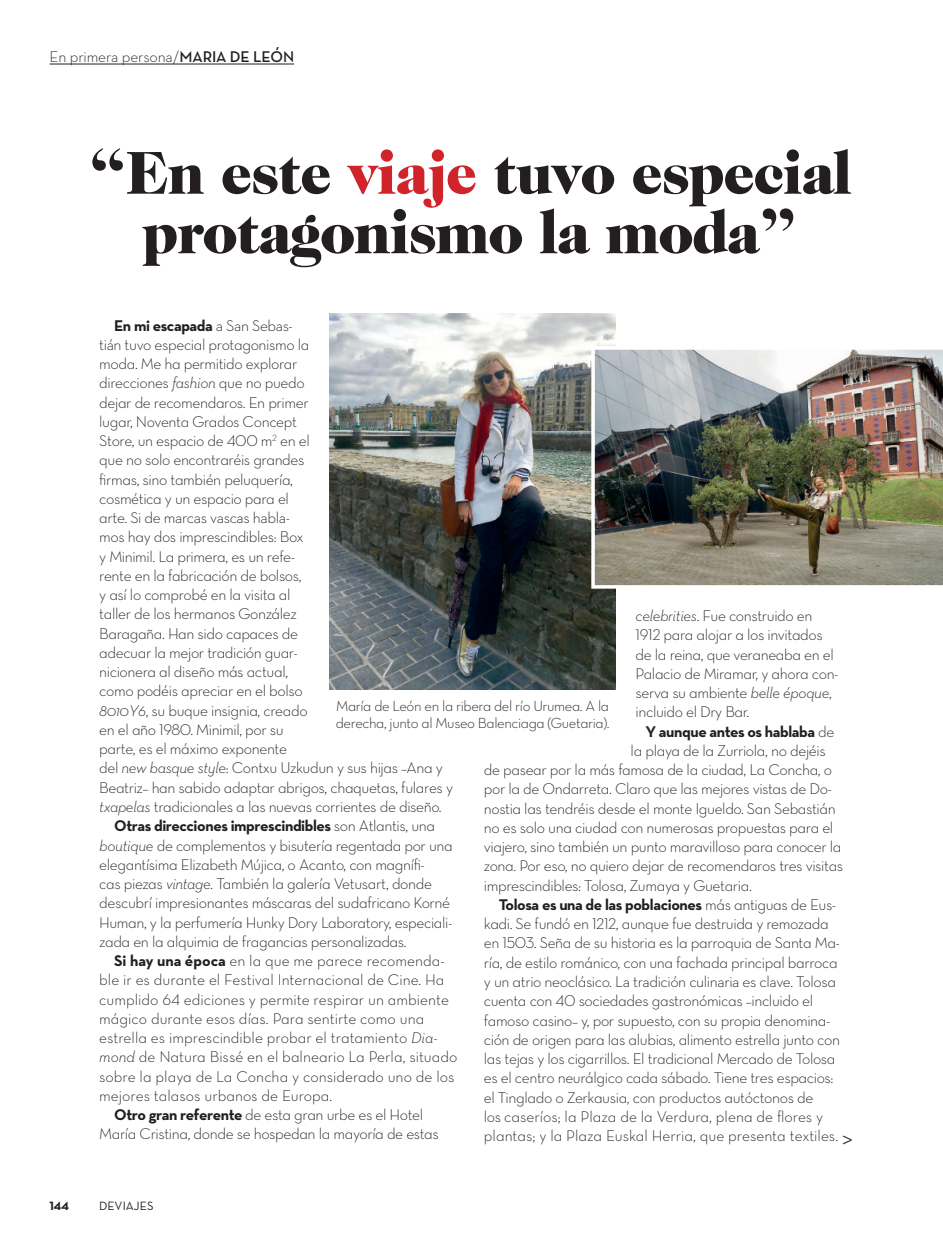
<style>
.page{position:relative;width:943px;height:1241px;background:#fff}
.page>*{position:absolute;margin:0;border:0;box-sizing:border-box;transform-origin:0 0}
.t1{font:900 61.25px/59.5px "Caslon 224 Std";letter-spacing:-.025em;color:#231f20;text-align:center}
.t2{font:21px "Minion Pro";color:#231f20}
.t3{font:15.75px/19.2px "Neutra Text Light Alt";letter-spacing:-.025em;color:#231f20}
.t4{font:15.75px "Neutra Text Light Alt";color:#231f20}
.t5{font:700 15.75px "Neutra Text";letter-spacing:-.025em;color:#231f20}
.t6{font:300 15.75px "Neutra Text";letter-spacing:-.025em;color:#231f20}
.t7{font:14.88px/16.6px "Neutra Text Light Alt";letter-spacing:-.025em;color:#231f20}
.t8{font:12.25px "Neutra Text";color:#231f20}
.t9{font:12.25px "Neutra Text Bold Fractions";color:#231f20}
.s1{font-weight:600}
.s2{color:#d1232a}
.s3{font-weight:300}
.s4{font-family:"Neutra Text";font-weight:300}
.s5{font-family:"Neutra Text";font-weight:300;font-style:italic}
.s6{font-family:"Neutra Text Light Alt";font-weight:400}
.s7{font-family:"Neutra Text";font-weight:700}
</style>
<div class="page">
<hr style="left:50px;top:64px;width:244px;height:1px;background:#231f20">
<img style="left:330px;top:313px;width:285px;height:376px">
<img style="left:591px;top:346px;width:352px;height:242px">
<p class="t6" style="left:50px;top:47px;width:246px">En primera persona/<span class="s1">MARIA DE LEÓN</span></p>
<h1 class="t1" style="left:88px;top:142px;width:765px">“En este <span class="s2">viaje</span> tuvo especial protagonismo la moda”</h1>
<p class="t5" style="left:114px;top:315px;width:180px">En mi escapada <span class="s3">a San Sebas-</span></p>
<p class="t3" style="left:99px;top:334px;width:212px"><span class="s4">tián</span> tuvo especial protagonismo la moda. Me ha permitido explorar direcciones <span class="s5">fashion</span> que no puedo dejar de recomendaros. En primer lugar, Noventa Grados Concept<br>Store, un espacio de 400 m<sup>2</sup> en el que no solo encontraréis grandes firmas, sino también peluquería, cosmética y un espacio para el</p>
<p class="t6" style="left:99px;top:508px;width:192px"><span class="s6">arte.</span> Si de marcas vascas habla-</p>
<p class="t3" style="left:99px;top:527px;width:355px"><span class="s4">mos</span> hay dos imprescindibles: Box<br>y Minimil. La primera, es un refe-<br>rente en la fabricación de bolsos,<br>y así lo comprobé en la visita al<br>taller de los hermanos González<br>Baragaña. Han sido capaces de<br>adecuar la mejor tradición guar-<br>nicionera al diseño más actual,<br>como podéis apreciar en el bolso<br><span class="s5">8010Y6</span>, su buque insignia, creado<br>en el año 1980. Minimil, por su<br>parte, es el máximo exponente<br>del <span class="s5">new basque style</span>: Contxu Uzkudun y sus hijas –Ana y Beatriz– han sabido adaptar abrigos, chaquetas, fulares y <span class="s5">txapelas</span> tradicionales a las nuevas corrientes de diseño.</p>
<p class="t5" style="left:114px;top:816px;width:322px">Otras direcciones imprescindibles <span class="s6">son Atlantis, una</span></p>
<p class="t3" style="left:99px;top:835px;width:355px"><span class="s5">boutique</span> de complementos y bisutería regentada por una elegantísima Elizabeth Mújica, o Acanto, con magnífi-<br>cas piezas <span class="s5">vintage.</span> También la galería Vetusart, donde descubrí impresionantes máscaras del sudafricano Korné Human, y la perfumería Hunky Dory Laboratory, especiali&shy;zada en la alquimia de fragancias personalizadas.</p>
<p class="t4" style="left:114px;top:950px;width:332px"><span class="s7">Si hay una época</span> en la que me parece recomenda-</p>
<p class="t4" style="left:99px;top:970px;width:347px">ble ir es durante el Festival Internacional de Cine. Ha</p>
<p class="t4" style="left:99px;top:989px;width:351px">cumplido 64 ediciones y permite respirar un ambiente</p>
<p class="t4" style="left:99px;top:1008px;width:326px">mágico durante esos días. Para sentirte como una</p>
<p class="t4" style="left:99px;top:1027px;width:340px">estrella es imprescindible probar el tratamiento <span class="s5">Dia-</span></p>
<p class="t4" style="left:99px;top:1047px;width:360px"><span class="s5">mond</span> de Natura Bissé en el balneario La Perla, situado</p>
<p class="t4" style="left:99px;top:1066px;width:356px">sobre la playa de La Concha y considerado uno de los</p>
<p class="t4" style="left:99px;top:1085px;width:234px">mejores talasos urbanos de Europa.</p>
<p class="t3" style="left:114px;top:1104px;width:311px"><span class="s7">Otro gran referente</span> de esta gran urbe es el Hotel</p>
<p class="t3" style="left:99px;top:1123px;width:341px">María Cristina, donde se hospedan la mayoría de estas</p>
<p class="t3" style="left:635px;top:605px;width:205px"><span class="s5">celebrities</span>. Fue construido en<br>1912 para alojar a los invitados de la reina, que veraneaba en el<br>Palacio de Miramar, y ahora con&shy;serva su ambiente <span class="s5">belle époque</span>, incluido el Dry Bar.</p>
<p class="t5" style="left:645px;top:721px;width:190px">Y aunque antes os hablaba <span class="s6">de</span></p>
<p class="t3" style="left:484px;top:740px;width:361px;text-indent:147px">la playa de la Zurriola, no dejéis de pasear por la más famosa de la ciudad, La Concha, o por la de Ondarreta. Claro que las mejores vistas de Do&shy;nostia las tendréis desde el monte Igueldo. San Sebastián no es solo una ciudad con numerosas propuestas para el viajero, sino también un punto maravilloso para conocer la zona. Por eso, no quiero dejar de recomendaros tres visitas imprescindibles: Tolosa, Zumaya y Guetaria.</p>
<p class="t5" style="left:499px;top:894px;width:339px">Tolosa es una de las poblaciones <span class="s6">más antiguas de Eus-</span></p>
<p class="t3" style="left:484px;top:913px;width:357px">kadi. Se fundó en 1212, aunque fue destruida y remozada en 1503. Seña de su historia es la parroquia de Santa Ma&shy;ría, de estilo románico, con una fachada principal barroca</p>
<p class="t6" style="left:484px;top:971px;width:354px"><span class="s6">y un atrio neoclásico.</span> La tradición culinaria es clave. <span class="s6">Tolosa</span></p>
<p class="t3" style="left:484px;top:990px;width:358px">cuenta con 40 sociedades gastronómicas –incluido el famoso casino– y, por supuesto, con su propia denomina&shy;ción de origen para las alubias, alimento estrella junto con las tejas y los cigarrillos. El tradicional Mercado de Tolosa es el centro neurálgico cada sábado. Tiene tres espacios: el Tinglado o Zerkausia, con productos autóctonos de<br>los caseríos; la Plaza de la Verdura, plena de flores y plantas; y la Plaza Euskal Herria, que presenta textiles.</p>
<p class="t7" style="left:336px;top:697px;width:275px">María de León en la ribera del río Urumea. A la derecha, junto al Museo Balenciaga (Guetaria).</p>
<h2 class="t2" style="left:859px;top:1133px;width:13px;rotate:90deg">^</h2>
<p class="t9" style="left:50px;top:1200px;width:21px">144</p>
<p class="t8" style="left:99px;top:1198px;width:56px">DEVIAJES</p>
</div>
